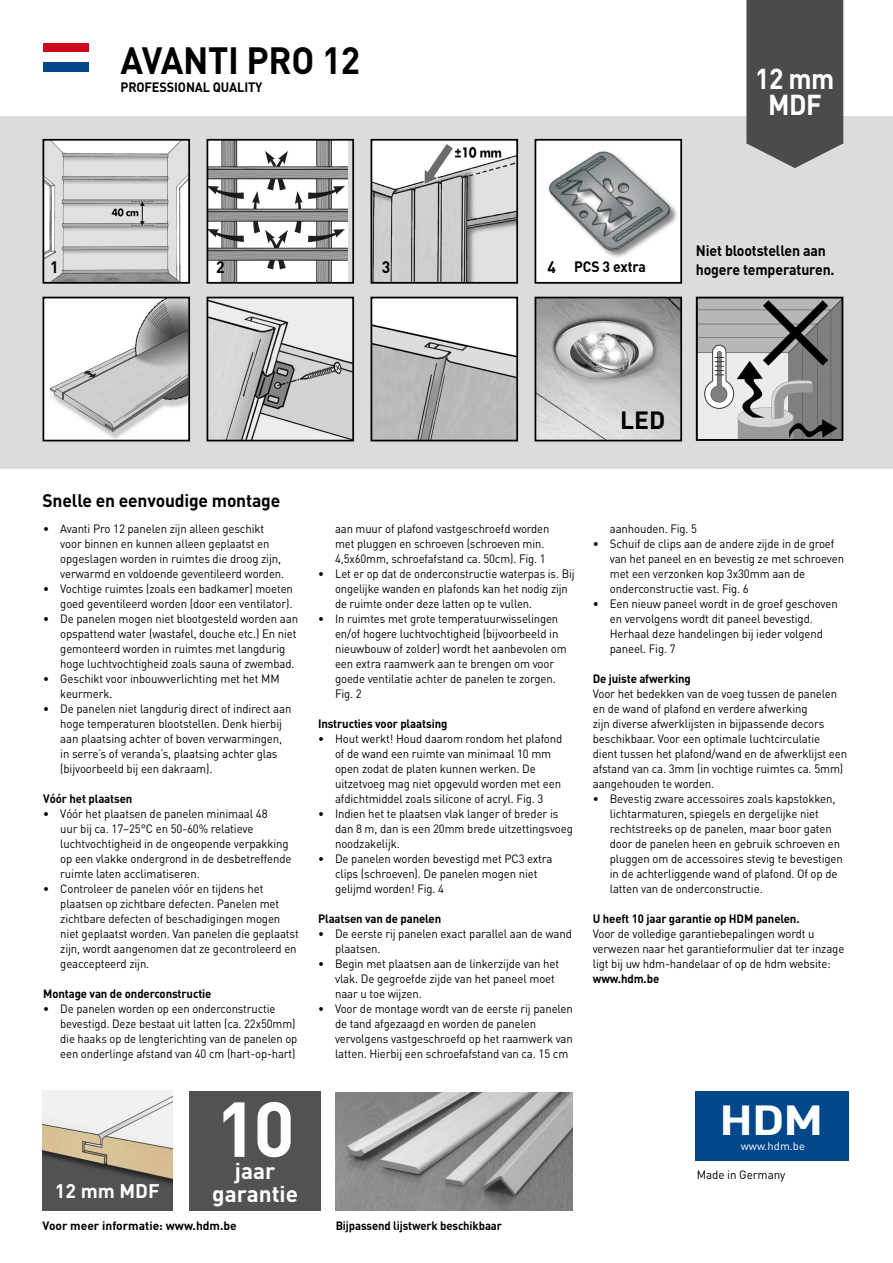
<style>
.page{position:relative;width:893px;height:1263px;background:#fff}
.page>*{position:absolute;margin:0;border:0;box-sizing:border-box;transform-origin:0 0}
.t1{font:700 76.5px "DIN";color:#fff}
.t2{font:700 41.55px "DIN";color:#fff;scale:1.2 1}
.t3{font:700 37.5px "DIN";letter-spacing:-.01em;color:#000;scale:.95 1}
.t4{font:700 28.5px/26.4px "DIN";letter-spacing:-.02em;color:#fff;text-align:center;scale:.93 1}
.t5{font:700 24.6px "DIN";color:#000}
.t6{font:700 22.5px/22.5px "DIN";color:#fff;text-align:center}
.t7{font:700 19.5px "DIN";color:#fff}
.t8{font:700 18px "DIN";letter-spacing:-.01em;color:#000}
.t9{font:700 16.5px "DIN";color:#000;scale:.95 1}
.t10{font:700 15px/19.8px "DIN";letter-spacing:-.01em;color:#000;scale:.94 1}
.t11{font:700 14.85px "DIN";letter-spacing:-.01em;color:#000;scale:.94 1}
.t12{font:700 13.5px "DIN";letter-spacing:-.01em;color:#000;scale:.94 1}
.t13{font:12px/15px "DIN";letter-spacing:-.01em;color:#000;scale:.95 1}
.t14{font:12px/15px "DIN";letter-spacing:-.01em;color:#000;scale:.94 1}
.t15{font:700 12px "DIN";letter-spacing:-.01em;color:#000;scale:.95 1}
.t16{font:700 12px "DIN";letter-spacing:-.01em;color:#000;scale:.94 1}
.t17{font:700 12px "DIN";letter-spacing:-.01em;color:#000}
.t18{font:12px "DIN";letter-spacing:-.01em;color:#000}
.t19{font:11.25px "DIN";color:#fff}
</style>
<div class="page">
<div style="left:0;top:116px;width:893px;height:352px;background:#dbdcdd"></div>
<div style="left:695px;top:1091px;width:153px;height:70px;background:#00488b"></div>
<div style="left:43px;top:43px;width:45px;height:10px;background:#cd071e"></div>
<div style="left:43px;top:62px;width:45px;height:10px;background:#00488b"></div>
<img style="left:336px;top:1092px;width:237px;height:118px">
<img style="left:43px;top:1091px;width:130px;height:119px">
<div style="left:189px;top:1091px;width:132px;height:119px;background:#515253"></div>
<svg style="left:746px;top:0;width:97px;height:168px;background:#565658"></svg>
<img style="left:46px;top:142px;width:141px;height:139px">
<div style="left:43px;top:139px;width:147px;height:145px;border:2px solid #000"></div>
<img style="left:210px;top:300px;width:141px;height:138px">
<div style="left:207px;top:297px;width:147px;height:144px;border:2px solid #000"></div>
<div style="left:535px;top:140px;width:146px;height:143px;background:#fff"></div>
<img style="left:548px;top:151px;width:129px;height:107px">
<div style="left:535px;top:139px;width:147px;height:145px;border:2px solid #000"></div>
<img style="left:374px;top:300px;width:141px;height:138px">
<div style="left:371px;top:297px;width:147px;height:144px;border:2px solid #000"></div>
<img style="left:374px;top:142px;width:141px;height:139px">
<div style="left:371px;top:139px;width:147px;height:145px;border:2px solid #000"></div>
<img style="left:210px;top:142px;width:137px;height:139px">
<div style="left:207px;top:139px;width:147px;height:145px;border:2px solid #000"></div>
<img style="left:538px;top:300px;width:141px;height:138px">
<div style="left:535px;top:297px;width:147px;height:144px;border:2px solid #000"></div>
<img style="left:46px;top:300px;width:141px;height:138px">
<div style="left:43px;top:297px;width:147px;height:144px;border:2px solid #000"></div>
<img style="left:699px;top:300px;width:141px;height:138px">
<div style="left:696px;top:297px;width:147px;height:144px;border:2px solid #000"></div>
<h3 class="t3" style="left:121px;top:36px;width:254px">AVANTI PRO 12</h3>
<p class="t12" style="left:121px;top:78px;width:152px">PROFESSIONAL QUALITY</p>
<h3 class="t4" style="left:755px;top:64px;width:87px">12 mm<br>MDF</h3>
<h3 class="t9" style="left:50px;top:256px;width:10px">1</h3>
<h3 class="t9" style="left:216px;top:256px;width:10px">2</h3>
<h3 class="t9" style="left:382px;top:256px;width:10px">3</h3>
<h3 class="t9" style="left:547px;top:256px;width:10px">4</h3>
<p class="t11" style="left:574px;top:257px;width:78px">PCS 3 extra</p>
<p class="t10" style="left:696px;top:240px;width:149px">Niet blootstellen aan hogere temperaturen.</p>
<h3 class="t8" style="left:43px;top:489px;width:239px">Snelle en eenvoudige montage</h3>
<h3 class="t5" style="left:620px;top:404px;width:47px">LED</h3>
<p class="t13" style="left:60px;top:521px;width:237px;text-indent:-17px">• Avanti Pro 12 panelen zijn alleen geschikt voor binnen en kunnen alleen geplaatst en opgeslagen worden in ruimtes die droog zijn, verwarmd en voldoende geventileerd worden.</p>
<p class="t13" style="left:43px;top:581px;width:264px;text-align:right">• Vochtige ruimtes (zoals een badkamer) moeten goed geventileerd worden (door een ventilator).</p>
<p class="t13" style="left:60px;top:611px;width:252px;text-indent:-17px">• De panelen mogen niet blootgesteld worden aan opspattend water (wastafel, douche etc.) En niet gemonteerd worden in ruimtes met langdurig hoge luchtvochtigheid zoals sauna of zwembad.</p>
<p class="t13" style="left:60px;top:671px;width:233px;text-indent:-17px">• Geschikt voor inbouwverlichting met het MM keurmerk.</p>
<p class="t13" style="left:60px;top:701px;width:245px;text-indent:-17px">• De panelen niet langdurig direct of indirect aan hoge temperaturen blootstellen. Denk hierbij aan plaatsing achter of boven verwarmingen, in serre’s of veranda’s, plaatsing achter glas (bijvoorbeeld bij een dakraam).</p>
<p class="t15" style="left:43px;top:791px;width:95px">Vóór het plaatsen</p>
<p class="t13" style="left:60px;top:806px;width:245px;text-indent:-17px">• Vóór het plaatsen de panelen minimaal 48<br>uur bij ca. 17–25°C en 50-60% relatieve luchtvochtigheid in de ongeopende verpakking op een vlakke ondergrond in de desbetreffende ruimte laten acclimatiseren.</p>
<p class="t13" style="left:60px;top:881px;width:253px;text-indent:-17px">• Controleer de panelen vóór en tijdens het plaatsen op zichtbare defecten. Panelen met zichtbare defecten of beschadigingen mogen niet geplaatst worden. Van panelen die geplaatst zijn, wordt aangenomen dat ze gecontroleerd en geaccepteerd zijn.</p>
<p class="t15" style="left:43px;top:986px;width:179px">Montage van de onderconstructie</p>
<p class="t13" style="left:60px;top:1001px;width:251px;text-indent:-17px">• De panelen worden op een onderconstructie bevestigd. Deze bestaat uit latten (ca. 22x50mm) die haaks op de lengterichting van de panelen op een onderlinge afstand van 40 cm (hart-op-hart)</p>
<h3 class="t7" style="left:55px;top:1178px;width:106px">12 mm MDF</h3>
<h1 class="t1" style="left:216px;top:1079px;width:81px">10</h1>
<h3 class="t6" style="left:212px;top:1159px;width:87px">jaar garantie</h3>
<p class="t14" style="left:335px;top:521px;width:230px">aan muur of plafond vastgeschroefd worden met pluggen en schroeven (schroeven min.<br>4,5x60mm, schroefafstand ca. 50cm). Fig. 1</p>
<p class="t14" style="left:335px;top:566px;width:257px;text-indent:-17px">• Let er op dat de onderconstructie waterpas is. Bij ongelijke wanden en plafonds kan het nodig zijn de ruimte onder deze latten op te vullen.</p>
<p class="t14" style="left:335px;top:611px;width:248px;text-indent:-17px">• In ruimtes met grote temperatuurwisselingen en/of hogere luchtvochtigheid (bijvoorbeeld in nieuwbouw of zolder) wordt het aanbevolen om een extra raamwerk aan te brengen om voor goede ventilatie achter de panelen te zorgen.<br>Fig. 2</p>
<p class="t15" style="left:318px;top:716px;width:138px">Instructies voor plaatsing</p>
<p class="t13" style="left:335px;top:731px;width:241px;text-indent:-17px">• Hout werkt! Houd daarom rondom het plafond of de wand een ruimte van minimaal 10 mm open zodat de platen kunnen werken. De uitzetvoeg mag niet opgevuld worden met een afdichtmiddel zoals silicone of acryl. Fig. 3</p>
<p class="t13" style="left:335px;top:806px;width:252px;text-indent:-17px">• Indien het te plaatsen vlak langer of breder is dan 8 m, dan is een 20mm brede uitzettingsvoeg noodzakelijk.</p>
<p class="t13" style="left:335px;top:851px;width:230px;text-indent:-17px">• De panelen worden bevestigd met PC3 extra clips (schroeven). De panelen mogen niet gelijmd worden! Fig. 4</p>
<p class="t15" style="left:318px;top:911px;width:131px">Plaatsen van de panelen</p>
<p class="t13" style="left:335px;top:926px;width:251px;text-indent:-17px">• De eerste rij panelen exact parallel aan de wand plaatsen.</p>
<p class="t13" style="left:335px;top:956px;width:238px;text-indent:-17px">• Begin met plaatsen aan de linkerzijde van het vlak. De gegroefde zijde van het paneel moet naar u toe wijzen.</p>
<p class="t13" style="left:335px;top:1001px;width:252px;text-indent:-17px">• Voor de montage wordt van de eerste rij panelen de tand afgezaagd en worden de panelen vervolgens vastgeschroefd op het raamwerk van latten. Hierbij een schroefafstand van ca. 15 cm</p>
<p class="t17" style="left:43px;top:1218px;width:196px">Voor meer informatie: www.hdm.be</p>
<p class="t16" style="left:336px;top:1218px;width:178px">Bijpassend lijstwerk beschikbaar</p>
<p class="t13" style="left:610px;top:521px;width:93px">aanhouden. Fig. 5</p>
<p class="t13" style="left:610px;top:536px;width:248px;text-indent:-17px">• Schuif de clips aan de andere zijde in de groef van het paneel en en bevestig ze met schroeven met een verzonken kop 3x30mm aan de onderconstructie vast. Fig. 6</p>
<p class="t13" style="left:610px;top:596px;width:242px;text-indent:-17px">• Een nieuw paneel wordt in de groef geschoven en vervolgens wordt dit paneel bevestigd.<br>Herhaal deze handelingen bij ieder volgend paneel. Fig. 7</p>
<p class="t15" style="left:593px;top:671px;width:105px">De juiste afwerking</p>
<p class="t13" style="left:593px;top:686px;width:269px">Voor het bedekken van de voeg tussen de panelen en de wand of plafond en verdere afwerking<br>zijn diverse afwerklijsten in bijpassende decors beschikbaar. Voor een optimale luchtcirculatie dient tussen het plafond/wand en de afwerklijst een afstand van ca. 3mm (in vochtige ruimtes ca. 5mm) aangehouden te worden.</p>
<p class="t13" style="left:610px;top:791px;width:247px;text-indent:-17px">• Bevestig zware accessoires zoals kapstokken, lichtarmaturen, spiegels en dergelijke niet rechtstreeks op de panelen, maar boor gaten door de panelen heen en gebruik schroeven en pluggen om de accessoires stevig te bevestigen in de achterliggende wand of plafond. Of op de latten van de onderconstructie.</p>
<p class="t15" style="left:593px;top:911px;width:219px">U heeft 10 jaar garantie op HDM panelen.</p>
<p class="t13" style="left:593px;top:926px;width:266px">Voor de volledige garantiebepalingen wordt u verwezen naar het garantieformulier dat ter inzage ligt bij uw hdm-handelaar of op de hdm website:</p>
<p class="t15" style="left:593px;top:971px;width:71px">www.hdm.be</p>
<h2 class="t2" style="left:719px;top:1093px;width:89px">HDM</h2>
<p class="t19" style="left:741px;top:1139px;width:66px">www.hdm.be</p>
<p class="t18" style="left:697px;top:1167px;width:90px">Made in Germany</p>
</div>
